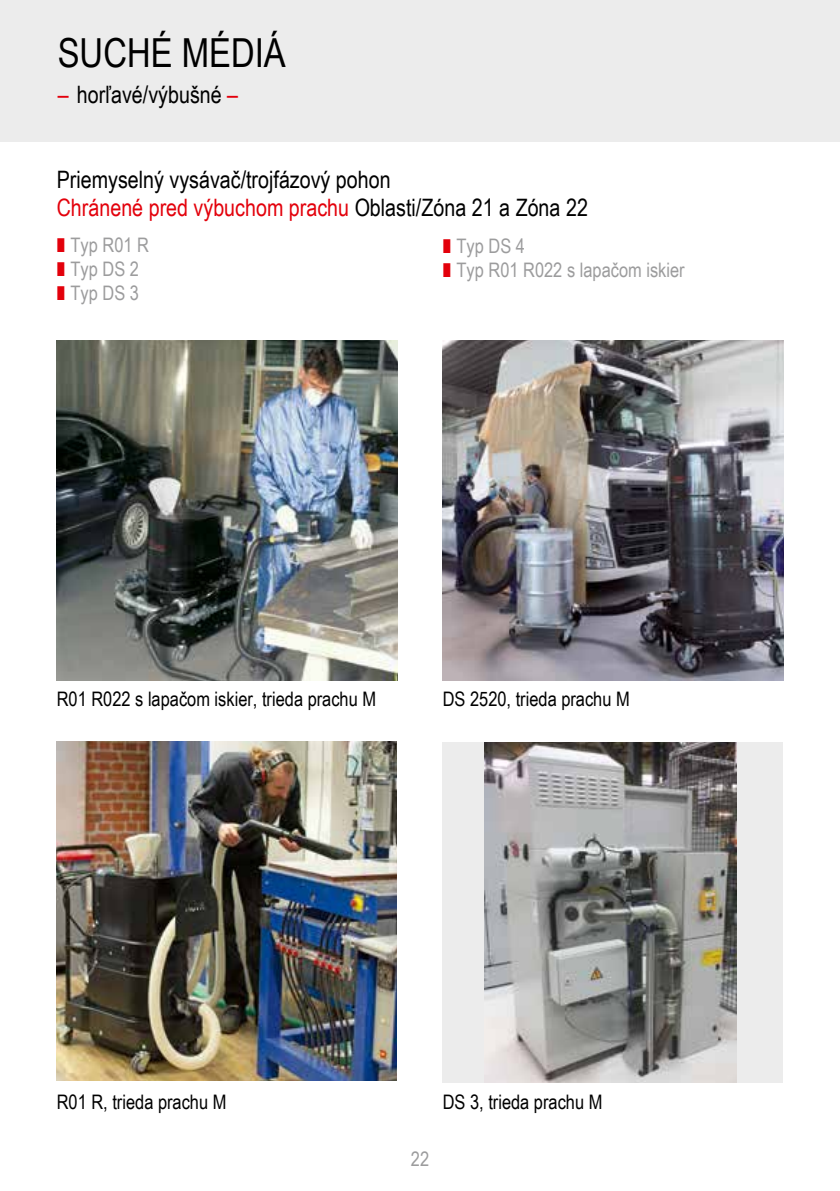
<style>
.page{position:relative;width:840px;height:1191px;background:#fff}
.page>*{position:absolute;margin:0;border:0;box-sizing:border-box;transform-origin:0 0}
.t1{font:40px "Arial Narrow";color:#000}
.t2{font:24px/28.8px "Arial Narrow";color:#000}
.t3{font:20px "Arial Narrow";color:#000}
.t4{font:20px/24px "Arial Narrow";color:#9c9c9d}
.s1{color:#e3000b}
</style>
<div class="page">
<div style="left:0;top:0;width:839px;height:142px;background:#ececec"></div>
<img style="left:57px;top:741px;width:339px;height:339px">
<div style="left:442px;top:742px;width:340px;height:340px;background:#ececec"></div>
<img style="left:484px;top:742px;width:252px;height:340px">
<img style="left:442px;top:340px;width:340px;height:340px">
<img style="left:57px;top:340px;width:340px;height:340px">
<h1 class="t1" style="left:58px;top:24px;width:229px">SUCHÉ MÉDIÁ</h1>
<p class="t2" style="left:58px;top:80px;width:182px"><span class="s1">–</span> horľavé/výbušné <span class="s1">–</span></p>
<p class="t2" style="left:57px;top:164px;width:532px">Priemyselný vysávač/trojfázový pohon<br><span class="s1">Chránené pred výbuchom prachu</span> Oblasti/Zóna 21 a Zóna 22</p>
<p class="t4" style="left:71px;top:232px;width:80px">Typ R01 R<br>Typ DS 2<br>Typ DS 3</p>
<p class="t4" style="left:456px;top:233px;width:229px">Typ DS 4<br>Typ R01 R022 s lapačom iskier</p>
<p class="t3" style="left:57px;top:684px;width:321px">R01 R022 s lapačom iskier, trieda prachu M</p>
<p class="t3" style="left:442px;top:684px;width:188px">DS 2520, trieda prachu M</p>
<p class="t3" style="left:57px;top:1087px;width:171px">R01 R, trieda prachu M</p>
<p class="t3" style="left:442px;top:1087px;width:161px">DS 3, trieda prachu M</p>
<p class="t4" style="left:410px;top:1146px;width:20px">22</p>
</div>
